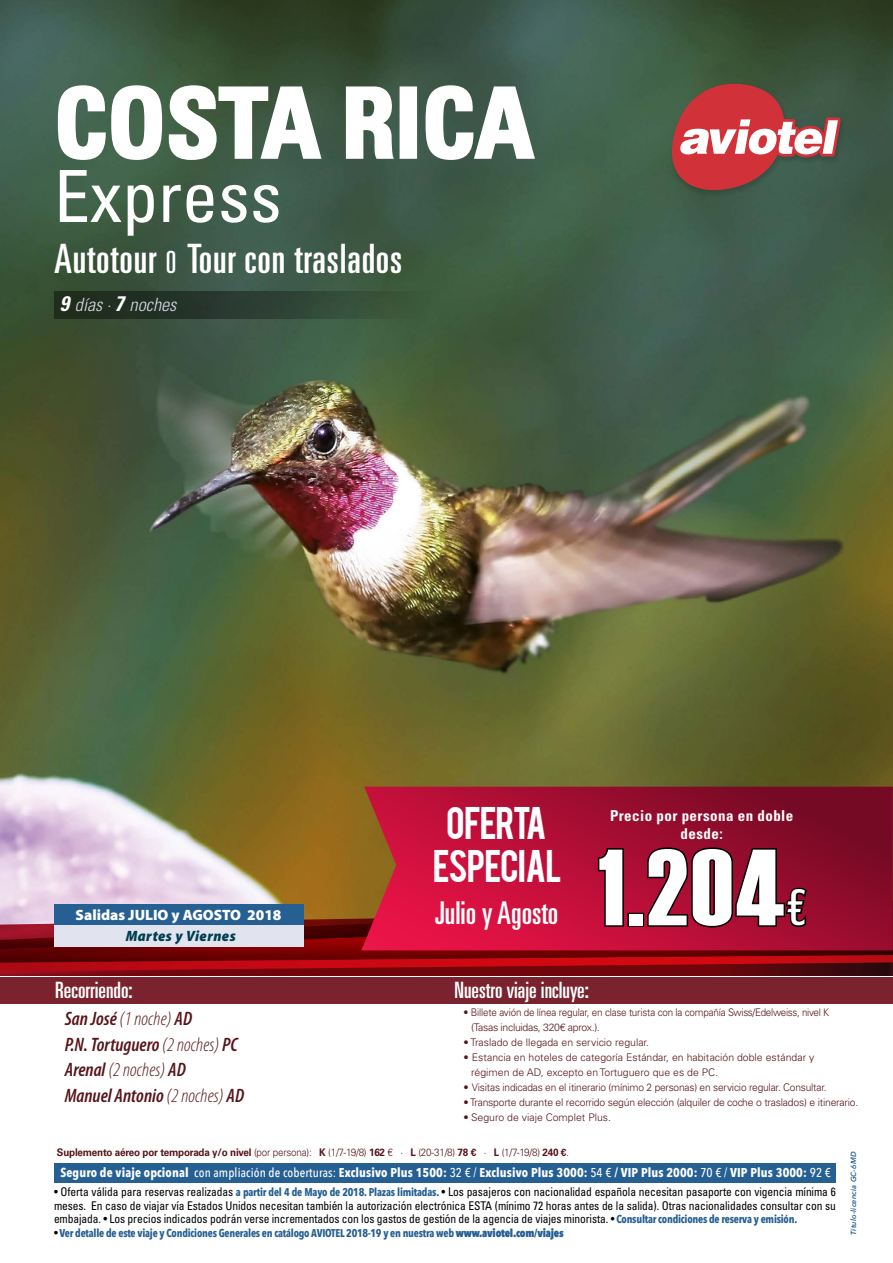
<style>
.page{position:relative;width:893px;height:1263px;background:#fff}
.page>*{position:absolute;margin:0;border:0;box-sizing:border-box;transform-origin:0 0}
.t1{font:108px "Haettenschweiler";color:#fff}
.t2{font:700 condensed 96px "Univers LT Std";color:#fff}
.t3{font:condensed 72px "Univers LT Std";color:#fff}
.t4{font:ultra-condensed 40.5px "Univers LT Std";letter-spacing:.02em;color:#fff}
.t5{font:36px/43.2px "Bebas";letter-spacing:-.03em;color:#fff;text-align:center}
.t6{font:ultra-condensed 31.35px "Univers LT Std";color:#fff}
.t7{font:ultra-condensed 22.5px "Univers LT Std";color:#fff}
.t8{font:italic 600 condensed 19.5px/25.5px "Myriad Pro";color:#571519}
.t9{font:italic 300 condensed 18.3px "Univers LT Std";color:#d7dbe9}
.t10{font:700 condensed 15px/18px "Univers LT Std";letter-spacing:.03em;color:#fff;text-align:center}
.t11{font:900 15px "Myriad Pro";color:#fff}
.t12{font:italic 900 semi-condensed 15px "Myriad Pro";letter-spacing:.03em;color:#003d51}
.t13{font:700 12.75px "Avenir Next Condensed";letter-spacing:.01em;color:#fff}
.t14{font:condensed 12px/13.5px "Univers LT Std";letter-spacing:-.01em;color:#000;text-align:justify;scale:.96 1}
.t15{font:700 11.25px "Avenir Next Condensed";letter-spacing:-.02em;color:#266093;scale:.96 1}
.t16{font:300 10.5px/15px "Univers LT Std";color:#571519}
.t17{font:300 10.5px "Univers LT Std";letter-spacing:-.02em;color:#571519}
.t18{font:300 10.5px/15px "Univers LT Std";letter-spacing:-.02em;color:#571519;scale:.94 1}
.t19{font:700 10.5px "Univers LT Std";letter-spacing:-.02em;color:#571519;scale:.94 1}
.t20{font:italic 600 7.5px "Avenir Next";letter-spacing:.02em;color:#266093}
.s1{font-weight:300}
.s2{font-weight:700;font-size:21px;color:#fff}
.s3{font-family:"Univers LT Std";font-stretch:ultra-condensed;font-size:49.5px}
.s4{font-family:"Avenir Next Condensed";font-weight:700;font-stretch:normal;font-size:11.25px;color:#266093}
.s5{font-family:"Univers LT Std";font-weight:400;font-stretch:condensed;font-size:12px;color:#000}
.s6{font-weight:800}
.s7{font-weight:500}
</style>
<div class="page">
<div style="left:0;top:0;width:893px;height:950px;background:#000;opacity:.4"></div>
<div style="left:0;top:888px;width:893px;height:75px;background:#000;opacity:.6"></div>
<div style="left:0;top:917px;width:893px;height:82px;background:#000;opacity:.9"></div>
<svg style="left:0;top:906px;width:893px;height:66px;background:#8a1216"></svg>
<div style="left:0;top:977px;width:893px;height:26px;background:#7a232e"></div>
<div style="left:669px;top:82px;width:178px;height:116px;background:#3e594a"></div>
<svg style="left:664px;top:78px;width:177px;height:118px"></svg>
<div style="left:54px;top:291px;width:390px;height:28px;background:linear-gradient(to right,#1b241c,#3d5b42)"></div>
<svg style="left:56px;top:84px;width:267px;height:77px"></svg>
<svg style="left:344px;top:85px;width:52px;height:75px"></svg>
<div style="left:400px;top:86px;width:17px;height:73px;border:3px solid #fff"></div>
<svg style="left:424px;top:84px;width:113px;height:77px"></svg>
<svg style="left:361px;top:787px;width:532px;height:163px;background:#ac1133"></svg>
<svg style="left:596px;top:847px;width:29px;height:81px;background:#8b0b2a"></svg>
<div style="left:627px;top:913px;width:17px;height:14px;border:3px solid #000"></div>
<svg style="left:645px;top:846px;width:164px;height:83px;background:#7b0925"></svg>
<div style="left:54px;top:904px;width:249px;height:21px;background:#266093"></div>
<div style="left:54px;top:925px;width:249px;height:21px;background:#e1e4ef"></div>
<div style="left:54px;top:1163px;width:782px;height:19px;background:#266093"></div>
<h2 class="t2" style="left:54px;top:64px;width:481px">COSTA RICA</h2>
<h3 class="t3" style="left:54px;top:151px;width:229px">Express</h3>
<h3 class="t4" style="left:54px;top:236px;width:350px">Autotour <span class="s1">o</span> Tour con traslados</h3>
<h3 class="t9" style="left:60px;top:293px;width:118px"><span class="s2">9</span> días · <span class="s2">7</span> noches</h3>
<p class="t11" style="left:76px;top:906px;width:207px">Salidas JULIO y AGOSTO 2018</p>
<p class="t12" style="left:126px;top:927px;width:112px">Martes y Viernes</p>
<h3 class="t7" style="left:55px;top:977px;width:79px">Recorriendo:</h3>
<h3 class="t8" style="left:65px;top:1007px;width:181px">San José <span class="s1">(1 noche)</span> AD<br>P.N. Tortuguero <span class="s1">(2 noches)</span> PC<br>Arenal <span class="s1">(2 noches)</span> AD<br>Manuel Antonio <span class="s1">(2 noches)</span> AD</h3>
<h3 class="t5" style="left:433px;top:799px;width:131px">OFERTA<br>ESPECIAL</h3>
<h3 class="t6" style="left:435px;top:895px;width:125px">Julio y Agosto</h3>
<p class="t10" style="left:610px;top:807px;width:185px">Precio por persona en doble desde:</p>
<h1 class="t1" style="left:598px;top:814px;width:209px">1.204<span class="s3">€</span></h1>
<h3 class="t7" style="left:455px;top:977px;width:136px">Nuestro viaje incluye:</h3>
<p class="t18" style="left:471px;top:1005px;width:382px;text-indent:-8px">• Billete avión de línea regular, en clase turista con la compañía Swiss/Edelweiss, nivel K (Tasas incluidas, 320€ aprox.).</p>
<p class="t16" style="left:464px;top:1035px;width:187px">• Traslado de llegada en servicio regular.</p>
<p class="t16" style="left:471px;top:1050px;width:345px;text-indent:-7px">• Estancia en hoteles de categoría Estándar, en habitación doble estándar y régimen de AD, excepto en Tortuguero que es de PC.</p>
<p class="t17" style="left:464px;top:1081px;width:365px">• Visitas indicadas en el itinerario (mínimo 2 personas) en servicio regular. Consultar.</p>
<p class="t17" style="left:464px;top:1096px;width:396px">• Transporte durante el recorrido según elección (alquiler de coche o traslados) e itinerario.</p>
<p class="t16" style="left:464px;top:1110px;width:149px">• Seguro de viaje Complet Plus.</p>
<p class="t19" style="left:57px;top:1146px;width:546px">Suplemento aéreo por temporada y/o nivel <span class="s1">(por persona):</span> K <span class="s1">(1/7-19/8)</span> 162 <span class="s1">€ ·</span> L <span class="s1">(20-31/8)</span> 78 € <span class="s1">·</span> L <span class="s1">(1/7-19/8)</span> 240 €<span class="s1">.</span></p>
<p class="t14" style="left:54px;top:1185px;width:816px">• Oferta válida para reservas realizadas <span class="s4">a partir del 4 de Mayo de 2018. Plazas limitadas.</span> • Los pasajeros con nacionalidad española necesitan pasaporte con vigencia mínima 6 meses. En caso de viajar vía Estados Unidos necesitan también la autorización electrónica ESTA (mínimo 72 horas antes de la salida). Otras nacionalidades consultar con su embajada. • Los precios indicados podrán verse incrementados con los gastos de gestión de la agencia de viajes minorista. • <span class="s4">Consultar condiciones de reserva y emisión.</span></p>
<p class="t15" style="left:54px;top:1226px;width:532px"><span class="s5">•</span> Ver detalle de este viaje y Condiciones Generales en catálogo AVIOTEL 2018-19 y en nuestra web <span class="s6">www.aviotel.com/viajes</span></p>
<p class="t13" style="left:60px;top:1164px;width:772px">Seguro de viaje opcional <span class="s7">con ampliación de coberturas:</span> Exclusivo Plus 1500: <span class="s7">32 € /</span> Exclusivo Plus 3000: <span class="s7">54 €</span> / VIP Plus 2000: <span class="s7">70 € /</span> VIP Plus 3000: <span class="s7">92 €</span></p>
<p class="t20" style="left:849px;top:1234px;width:85px;rotate:-90deg">Título-licencia GC-6MD</p>
</div>
